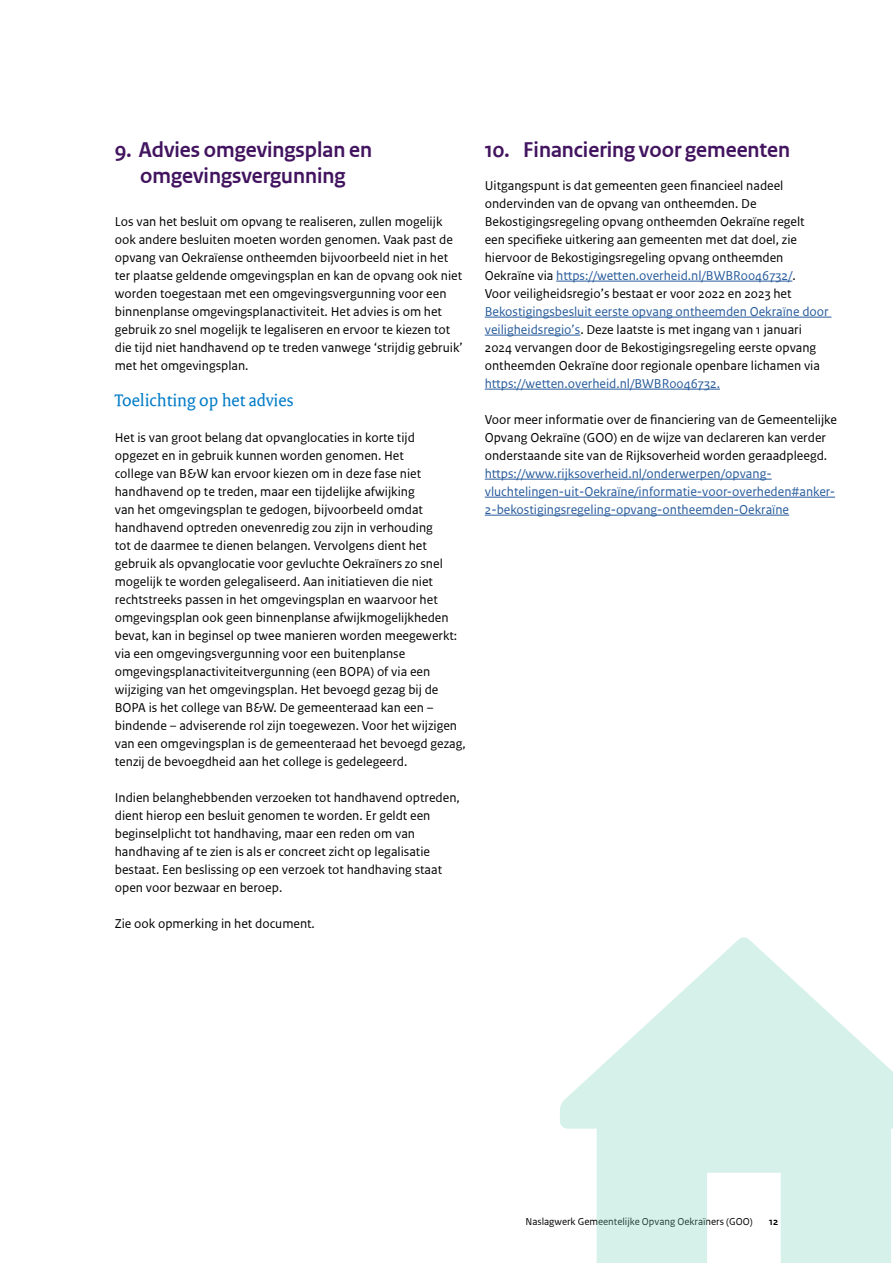
<style>
.page{position:relative;width:893px;height:1263px;background:#fff}
.page>*{position:absolute;margin:0;border:0;box-sizing:border-box;transform-origin:0 0}
.t1{font:700 22.5px "Rijksoverheid Sans Heading TT";color:#42145f}
.t2{font:18px "Rijksoverheid Serif";color:#007bc7}
.t3{font:13.5px/18px "Rijksoverheid Sans Text TT";color:#000}
.t4{font:13.5px/18px "Rijksoverheid Sans Text TT";color:#275b9b}
.t5{font:10.5px "Rijksoverheid Sans Text TT";color:#000}
.t6{font:700 10.5px "Rijksoverheid Sans Heading TT";color:#000}
.s1{color:#275b9b}
.s2{color:#000}
</style>
<div class="page">
<hr style="left:556px;top:281px;width:236px;height:1px;background:#275b9b">
<hr style="left:485px;top:317px;width:346px;height:1px;background:#275b9b">
<hr style="left:485px;top:335px;width:95px;height:1px;background:#275b9b">
<hr style="left:485px;top:389px;width:235px;height:1px;background:#275b9b">
<hr style="left:485px;top:479px;width:287px;height:1px;background:#275b9b">
<hr style="left:485px;top:497px;width:350px;height:1px;background:#275b9b">
<hr style="left:485px;top:515px;width:304px;height:1px;background:#275b9b">
<svg style="left:560px;top:937px;width:333px;height:326px;fill:#d6f1e9"></svg>
<h3 class="t1" style="left:115px;top:137px;width:259px">9. Advies omgevingsplan en</h3>
<p class="t1" style="left:140px;top:163px;width:207px">omgevingsvergunning</p>
<p class="t3" style="left:115px;top:213px;width:349px">Los van het besluit om opvang te realiseren, zullen mogelijk ook andere besluiten moeten worden genomen. Vaak past de opvang van Oekraïense ontheemden bijvoorbeeld niet in het ter plaatse geldende omgevingsplan en kan de opvang ook niet worden toegestaan met een omgevingsvergunning voor een binnenplanse omgevingsplanactiviteit. Het advies is om het gebruik zo snel mogelijk te legaliseren en ervoor te kiezen tot die tijd niet handhavend op te treden vanwege ‘strijdig gebruik’ met het omgevingsplan.</p>
<h4 class="t2" style="left:115px;top:389px;width:180px">Toelichting op het advies</h4>
<p class="t3" style="left:115px;top:429px;width:335px">Het is van groot belang dat opvanglocaties in korte tijd opgezet en in gebruik kunnen worden genomen. Het<br>college van B&amp;W kan ervoor kiezen om in deze fase niet handhavend op te treden, maar een tijdelijke afwijking<br>van het omgevingsplan te gedogen, bijvoorbeeld omdat handhavend optreden onevenredig zou zijn in verhouding tot de daarmee te dienen belangen. Vervolgens dient het gebruik als opvanglocatie voor gevluchte Oekraïners zo snel mogelijk te worden gelegaliseerd. Aan initiatieven die niet rechtstreeks passen in het omgevingsplan en waarvoor het omgevingsplan ook geen binnenplanse afwijkmogelijkheden</p>
<p class="t3" style="left:115px;top:627px;width:344px">bevat, kan in beginsel op twee manieren worden meegewerkt:</p>
<p class="t3" style="left:115px;top:645px;width:325px">via een omgevingsvergunning voor een buitenplanse omgevingsplanactiviteitvergunning (een BOPA) of via een wijziging van het omgevingsplan. Het bevoegd gezag bij de</p>
<p class="t3" style="left:115px;top:699px;width:344px">BOPA is het college van B&amp;W. De gemeenteraad kan een – bindende – adviserende rol zijn toegewezen. Voor het wijzigen</p>
<p class="t3" style="left:115px;top:735px;width:353px">van een omgevingsplan is de gemeenteraad het bevoegd gezag, tenzij de bevoegdheid aan het college is gedelegeerd.</p>
<p class="t3" style="left:115px;top:789px;width:347px">Indien belanghebbenden verzoeken tot handhavend optreden, dient hierop een besluit genomen te worden. Er geldt een beginselplicht tot handhaving, maar een reden om van handhaving af te zien is als er concreet zicht op legalisatie bestaat. Een beslissing op een verzoek tot handhaving staat open voor bezwaar en beroep.</p>
<p class="t3" style="left:115px;top:915px;width:202px">Zie ook opmerking in het document.</p>
<h3 class="t1" style="left:485px;top:137px;width:307px">10. Financiering voor gemeenten</h3>
<p class="t3" style="left:485px;top:177px;width:300px">Uitgangspunt is dat gemeenten geen financieel nadeel</p>
<p class="t3" style="left:485px;top:195px;width:321px">ondervinden van de opvang van ontheemden. De<br>Bekostigingsregeling opvang ontheemden Oekraïne regelt</p>
<p class="t3" style="left:485px;top:231px;width:314px">een specifieke uitkering aan gemeenten met dat doel, zie</p>
<p class="t3" style="left:485px;top:249px;width:312px">hiervoor de Bekostigingsregeling opvang ontheemden<br>Oekraïne via <span class="s1">https://wetten.overheid.nl/BWBR0046732/</span>.<br>Voor veiligheidsregio’s bestaat er voor 2022 en 2023 het</p>
<p class="t4" style="left:485px;top:303px;width:345px">Bekostigingsbesluit eerste opvang ontheemden Oekraïne door veiligheidsregio’s<span class="s2">. Deze laatste is met ingang van 1 januari</span></p>
<p class="t3" style="left:485px;top:339px;width:333px">2024 vervangen door de Bekostigingsregeling eerste opvang</p>
<p class="t3" style="left:485px;top:357px;width:337px">ontheemden Oekraïne door regionale openbare lichamen via</p>
<p class="t4" style="left:485px;top:375px;width:237px">https://wetten.overheid.nl/BWBR0046732.</p>
<p class="t3" style="left:485px;top:411px;width:354px">Voor meer informatie over de financiering van de Gemeentelijke</p>
<p class="t3" style="left:485px;top:429px;width:344px">Opvang Oekraïne (GOO) en de wijze van declareren kan verder onderstaande site van de Rijksoverheid worden geraadpleegd.</p>
<p class="t4" style="left:485px;top:465px;width:288px">https://www.rijksoverheid.nl/onderwerpen/opvang-</p>
<p class="t4" style="left:485px;top:483px;width:352px">vluchtelingen-uit-Oekraïne/informatie-voor-overheden#anker-<br>2-bekostigingsregeling-opvang-ontheemden-Oekraïne</p>
<p class="t5" style="left:525px;top:1215px;width:229px">Naslagwerk Gemeentelijke Opvang Oekraïners (GOO)</p>
<p class="t6" style="left:769px;top:1215px;width:10px">12</p>
</div>
